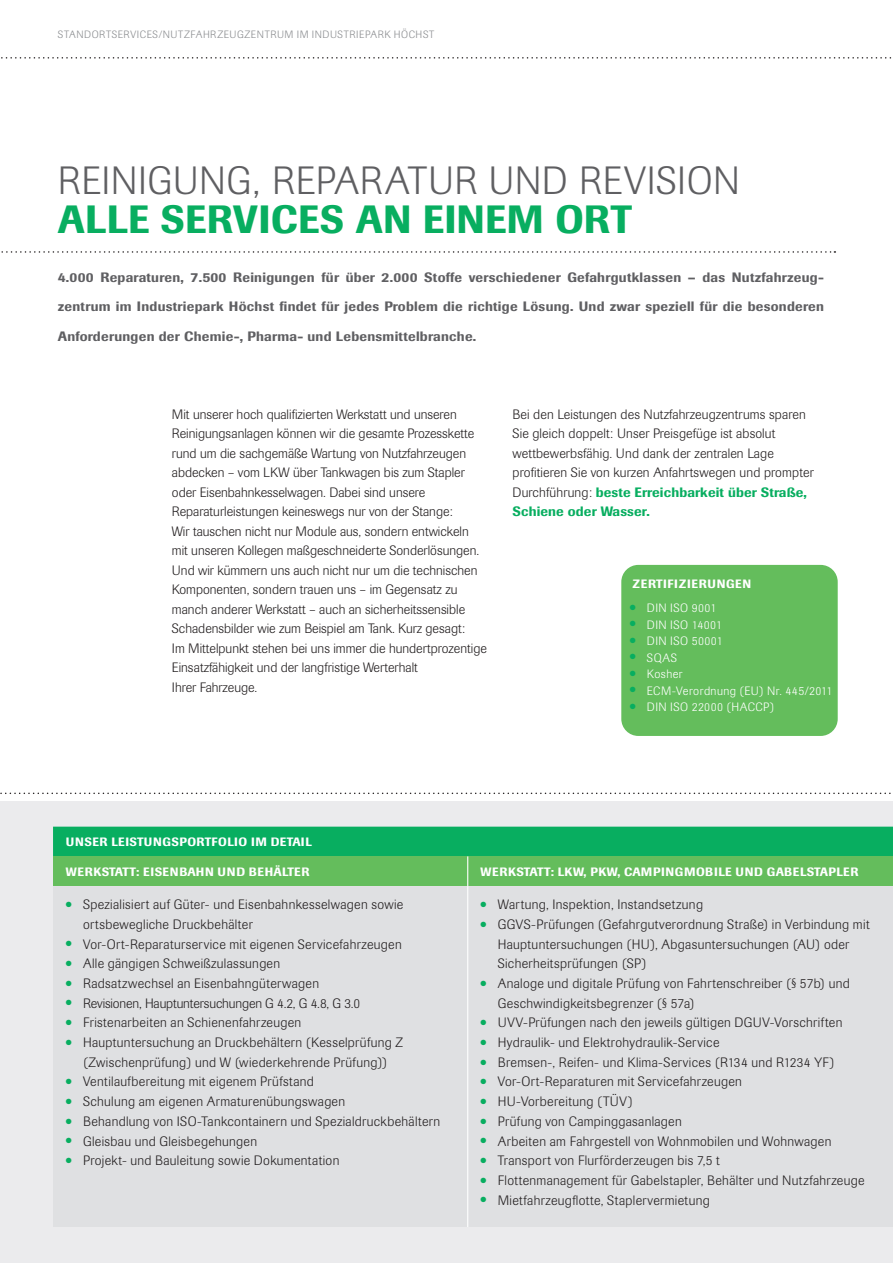
<style>
.page{position:relative;width:893px;height:1263px;background:#fff}
.page>*{position:absolute;margin:0;border:0;box-sizing:border-box;transform-origin:0 0}
.t1{font:300 39px "Imago BQ";letter-spacing:.015em;color:#5f5f62}
.t2{font:500 39px "Imago BQ";letter-spacing:.01em;color:#08ae60}
.t3{font:300 13.5px/19.5px "Imago BQ";letter-spacing:.02em;color:#231f20}
.t4{font:300 13.5px/19.5px "Imago BQ";color:#231f20}
.t5{font:500 13.5px/29.2px "Imago BQ";letter-spacing:.02em;color:#5f5f62;text-align:justify}
.t6{font:300 13.5px "Imago BQ";letter-spacing:-.01em;color:#231f20}
.t7{font:500 12px "Imago BQ";letter-spacing:.04em;color:#fff}
.t8{font:300 12px "Imago BQ";letter-spacing:.035em;color:#fff}
.t9{font:500 12px "Imago BQ";letter-spacing:.06em;color:#fff}
.t10{font:300 10.5px "Imago BQ";letter-spacing:.055em;color:#8b8d90}
.s1{font-weight:500;color:#08ae60}
</style>
<div class="page">
<svg style="left:1px;top:57px;width:891px;height:2px"></svg>
<svg style="left:1px;top:251px;width:834px;height:2px"></svg>
<div style="left:0;top:801px;width:893px;height:462px;background:#ebebed"></div>
<div style="left:53px;top:827px;width:840px;height:29px;background:#08ae60"></div>
<div style="left:53px;top:856px;width:415px;height:30px;background:#64bd5c"></div>
<div style="left:468px;top:856px;width:425px;height:30px;background:#64bd5c"></div>
<div style="left:53px;top:887px;width:840px;height:340px;background:#dfe0e2"></div>
<hr style="left:467px;top:856px;width:1px;height:30px;background:#fff">
<hr style="left:467px;top:886px;width:1px;height:368px;background:#fff">
<div style="left:621px;top:565px;width:217px;height:171px;background:#64bd5c;border-radius:17px"></div>
<div style="left:0;top:1227px;width:893px;height:36px;background:#ebebed"></div>
<svg style="left:0;top:792px;width:891px;height:2px"></svg>
<p class="t10" style="left:58px;top:28px;width:378px">STANDORTSERVICES/NUTZFAHRZEUGZENTRUM IM INDUSTRIEPARK HÖCHST</p>
<h1 class="t1" style="left:58px;top:159px;width:684px">REINIGUNG, REPARATUR UND REVISION</h1>
<h1 class="t2" style="left:58px;top:196px;width:576px">ALLE SERVICES AN EINEM ORT</h1>
<p class="t5" style="left:58px;top:263px;width:768px">4.000 Reparaturen, 7.500 Reinigungen für über 2.000 Stoffe verschiedener Gefahrgutklassen – das Nutzfahrzeug&shy;zentrum im Industriepark Höchst findet für jedes Problem die richtige Lösung. Und zwar speziell für die besonderen Anforderungen der Chemie-, Pharma- und Lebensmittelbranche.</p>
<p class="t4" style="left:172px;top:404px;width:316px">Mit unserer hoch qualifizierten Werkstatt und unseren Reinigungsanlagen können wir die gesamte Prozesskette rund um die sachgemäße Wartung von Nutzfahrzeugen abdecken – vom LKW über Tankwagen bis zum Stapler oder Eisenbahnkesselwagen. Dabei sind unsere Reparaturleistungen keineswegs nur von der Stange:<br>Wir tauschen nicht nur Module aus, sondern entwickeln mit unseren Kollegen maßgeschneiderte Sonderlösungen.<br>Und wir kümmern uns auch nicht nur um die technischen Komponenten, sondern trauen uns – im Gegensatz zu manch anderer Werkstatt – auch an sicherheitssensible Schadensbilder wie zum Beispiel am Tank. Kurz gesagt:<br>Im Mittelpunkt stehen bei uns immer die hundertprozentige Einsatzfähigkeit und der langfristige Werterhalt<br>Ihrer Fahrzeuge.</p>
<p class="t3" style="left:512px;top:404px;width:303px">Bei den Leistungen des Nutzfahrzeugzentrums sparen Sie gleich doppelt: Unser Preisgefüge ist absolut wettbewerbsfähig. Und dank der zentralen Lage profitieren Sie von kurzen Anfahrtswegen und prompter Durchführung: <span class="s1">beste Erreichbarkeit über Straße, Schiene oder Wasser.</span></p>
<p class="t9" style="left:632px;top:577px;width:120px">ZERTIFIZIERUNGEN</p>
<p class="t8" style="left:630px;top:601px;width:88px"><sup>●</sup> DIN ISO 9001</p>
<p class="t8" style="left:630px;top:618px;width:94px"><sup>●</sup> DIN ISO 14001</p>
<p class="t8" style="left:630px;top:634px;width:94px"><sup>●</sup> DIN ISO 50001</p>
<p class="t8" style="left:630px;top:651px;width:49px"><sup>●</sup> SQAS</p>
<p class="t8" style="left:630px;top:667px;width:54px"><sup>●</sup> Kosher</p>
<p class="t8" style="left:630px;top:684px;width:204px"><sup>●</sup> ECM-Verordnung (EU) Nr. 445/2011</p>
<p class="t8" style="left:630px;top:700px;width:146px"><sup>●</sup> DIN ISO 22000 (HACCP)</p>
<p class="t7" style="left:66px;top:834px;width:248px">UNSER LEISTUNGSPORTFOLIO IM DETAIL</p>
<p class="t7" style="left:66px;top:864px;width:245px">WERKSTATT: EISENBAHN UND BEHÄLTER</p>
<p class="t7" style="left:481px;top:864px;width:379px">WERKSTATT: LKW, PKW, CAMPINGMOBILE UND GABELSTAPLER</p>
<p class="t3" style="left:83px;top:895px;width:322px;text-indent:-17px"><sup>●</sup> Spezialisiert auf Güter- und Eisenbahnkesselwagen sowie ortsbewegliche Druckbehälter</p>
<p class="t3" style="left:66px;top:934px;width:337px"><sup>●</sup> Vor-Ort-Reparaturservice mit eigenen Servicefahrzeugen</p>
<p class="t3" style="left:66px;top:954px;width:216px"><sup>●</sup> Alle gängigen Schweißzulassungen</p>
<p class="t3" style="left:66px;top:974px;width:255px"><sup>●</sup> Radsatzwechsel an Eisenbahngüterwagen</p>
<p class="t6" style="left:66px;top:995px;width:296px"><sup>●</sup> Revisionen, Hauptuntersuchungen G 4.2, G 4.8, G 3.0</p>
<p class="t3" style="left:66px;top:1013px;width:237px"><sup>●</sup> Fristenarbeiten an Schienenfahrzeugen</p>
<p class="t3" style="left:66px;top:1033px;width:339px;text-align:center"><sup>●</sup> Hauptuntersuchung an Druckbehältern (Kesselprüfung Z (Zwischenprüfung) und W (wiederkehrende Prüfung))</p>
<p class="t3" style="left:66px;top:1072px;width:249px"><sup>●</sup> Ventilaufbereitung mit eigenem Prüfstand</p>
<p class="t3" style="left:66px;top:1092px;width:281px"><sup>●</sup> Schulung am eigenen Armaturenübungswagen</p>
<p class="t3" style="left:66px;top:1111px;width:376px"><sup>●</sup> Behandlung von ISO-Tankcontainern und Spezialdruckbehältern</p>
<p class="t3" style="left:66px;top:1131px;width:193px"><sup>●</sup> Gleisbau und Gleisbegehungen</p>
<p class="t3" style="left:66px;top:1151px;width:275px"><sup>●</sup> Projekt- und Bauleitung sowie Dokumentation</p>
<p class="t3" style="left:481px;top:895px;width:224px"><sup>●</sup> Wartung, Inspektion, Instandsetzung</p>
<p class="t3" style="left:498px;top:914px;width:373px;text-indent:-17px"><sup>●</sup> GGVS-Prüfungen (Gefahrgutverordnung Straße) in Verbindung mit<br>Hauptuntersuchungen (HU), Abgasuntersuchungen (AU) oder<br>Sicherheitsprüfungen (SP)</p>
<p class="t3" style="left:498px;top:973px;width:353px;text-indent:-17px"><sup>●</sup> Analoge und digitale Prüfung von Fahrtenschreiber (§ 57b) und<br>Geschwindigkeitsbegrenzer (§ 57a)</p>
<p class="t3" style="left:481px;top:1013px;width:363px"><sup>●</sup> UVV-Prüfungen nach den jeweils gültigen DGUV-Vorschriften</p>
<p class="t3" style="left:481px;top:1033px;width:240px"><sup>●</sup> Hydraulik- und Elektrohydraulik-Service</p>
<p class="t3" style="left:481px;top:1052px;width:355px"><sup>●</sup> Bremsen-, Reifen- und Klima-Services (R134 und R1234 YF)</p>
<p class="t3" style="left:481px;top:1072px;width:263px"><sup>●</sup> Vor-Ort-Reparaturen mit Servicefahrzeugen</p>
<p class="t3" style="left:481px;top:1092px;width:154px"><sup>●</sup> HU-Vorbereitung (TÜV)</p>
<p class="t3" style="left:481px;top:1111px;width:203px"><sup>●</sup> Prüfung von Campinggasanlagen</p>
<p class="t3" style="left:481px;top:1131px;width:352px"><sup>●</sup> Arbeiten am Fahrgestell von Wohnmobilen und Wohnwagen</p>
<p class="t3" style="left:481px;top:1151px;width:241px"><sup>●</sup> Transport von Flurförderzeugen bis 7,5 t</p>
<p class="t3" style="left:481px;top:1170px;width:385px"><sup>●</sup> Flottenmanagement für Gabelstapler, Behälter und Nutzfahrzeuge</p>
<p class="t3" style="left:481px;top:1190px;width:231px"><sup>●</sup> Mietfahrzeugflotte, Staplervermietung</p>
</div>
